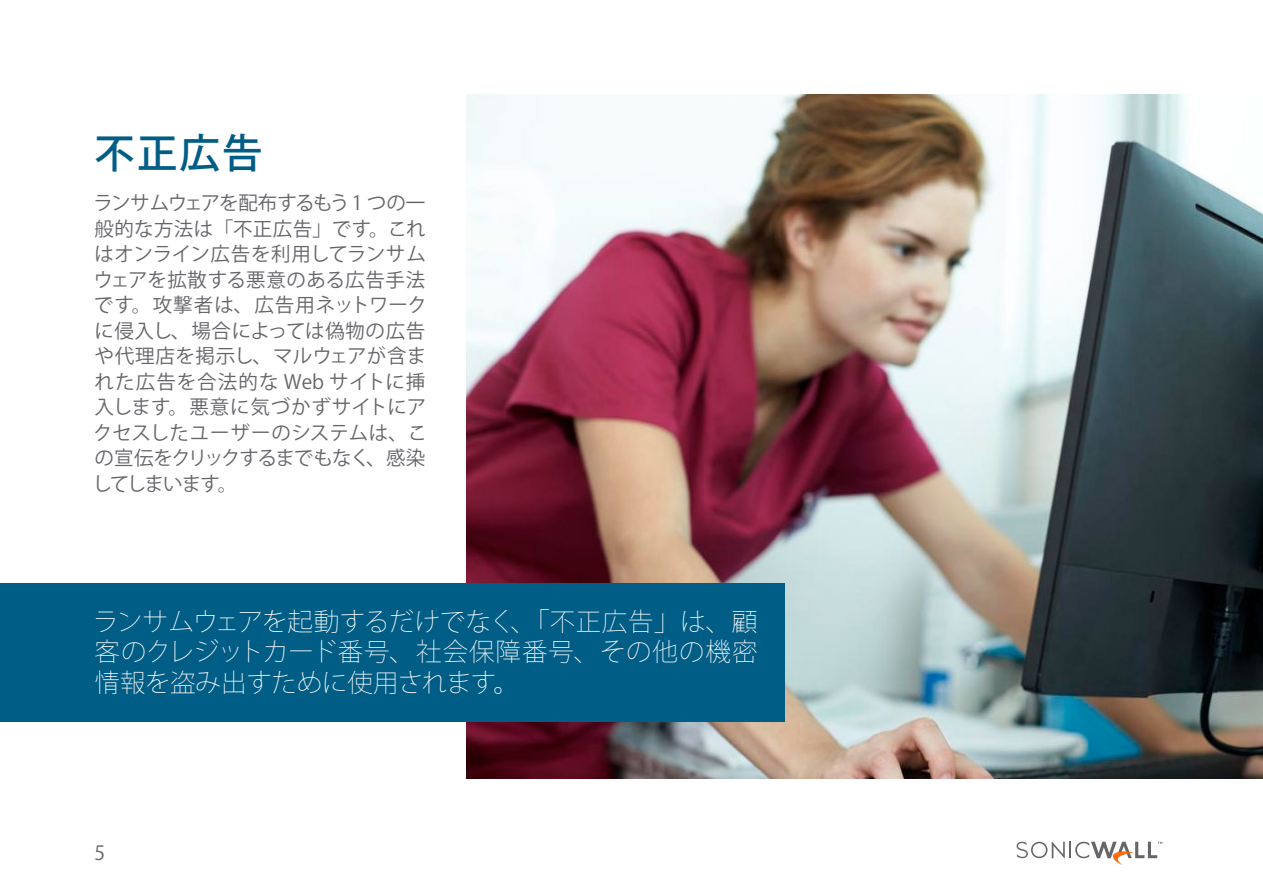
<style>
.page{position:relative;width:1263px;height:893px;background:#fff}
.page>*{position:absolute;margin:0;border:0;box-sizing:border-box;transform-origin:0 0}
.t1{font:500 40.5px "Koz Go Pro";color:#005d85}
.t2{font:200 25.5px/30.6px "Koz Go Pro";color:#fff;text-align:justify}
.t3{font:19.5px/25.5px "Koz Go Pro";letter-spacing:-.03em;color:#65656a;text-align:justify}
</style>
<div class="page">
<svg style="left:1017px;top:842px;width:145px;height:23px"></svg>
<img style="left:466px;top:95px;width:797px;height:683px">
<div style="left:0;top:583px;width:784px;height:139px;background:#005d85"></div>
<h1 class="t1" style="left:94px;top:128px;width:170px">不正広告</h1>
<p class="t3" style="left:93px;top:191px;width:336px">ランサムウェアを配布するもう 1 つの一般的な方法は「不正広告」です。これはオンライン広告を利用してランサムウェアを拡散する悪意のある広告手法です。攻撃者は、広告用ネットワークに侵入し、場合によっては偽物の広告や代理店を掲示し、マルウェアが含まれた広告を合法的な Web サイトに挿入します。悪意に気づかずサイトにアクセスしたユーザーのシステムは、この宣伝をクリックするまでもなく、感染してしまいます。</p>
<h2 class="t2" style="left:93px;top:606px;width:666px">ランサムウェアを起動するだけでなく、「不正広告」は、顧客のクレジットカード番号、社会保障番号、その他の機密情報を盗み出すために使用されます。</h2>
<p class="t3" style="left:94px;top:841px;width:12px">5</p>
</div>
